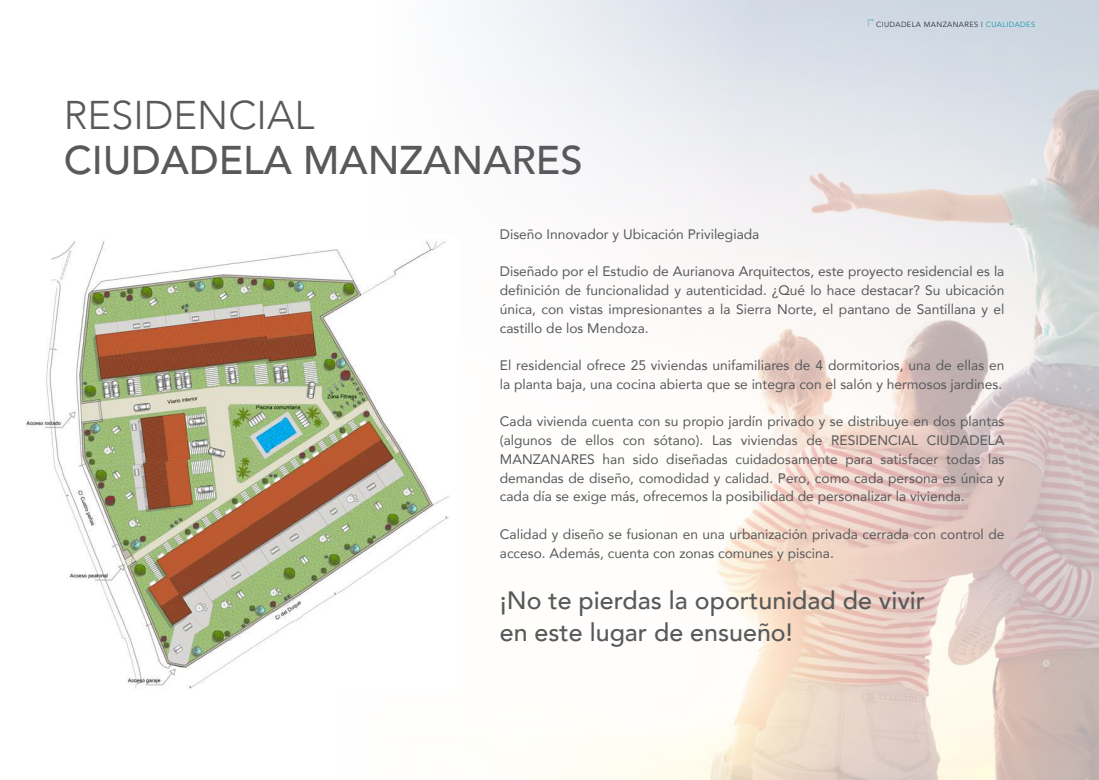
<style>
.page{position:relative;width:1099px;height:780px;background:#fff}
.page>*{position:absolute;margin:0;border:0;box-sizing:border-box;transform-origin:0 0}
.t1{font:500 40px "Avenir";color:#58595b}
.t2{font:300 40px "Avenir";color:#58595b}
.t3{font:500 25px/32.5px "Avenir";color:#58595b}
.t4{font:13.75px/18.8px "Avenir";color:#58595b;text-align:justify}
.t5{font:7.5px "Avenir";letter-spacing:.05em;color:#232f3e}
.s1{color:#1598af}
</style>
<div class="page">
<img style="left:473px;top:0;width:625px;height:780px">
<img style="left:26px;top:241px;width:423px;height:448px">
<svg style="left:867px;top:20px;width:6px;height:7px"></svg>
<h1 class="t2" style="left:64px;top:91px;width:252px">RESIDENCIAL</h1>
<h1 class="t1" style="left:64px;top:125px;width:520px">CIUDADELA MANZANARES</h1>
<p class="t5" style="left:876px;top:20px;width:161px">CIUDADELA MANZANARES | <span class="s1">CUALIDADES</span></p>
<p class="t4" style="left:500px;top:224px;width:261px">Diseño Innovador y Ubicación Privilegiada</p>
<p class="t4" style="left:500px;top:262px;width:506px">Diseñado por el Estudio de Aurianova Arquitectos, este proyecto residencial es la definición de funcionalidad y autenticidad. ¿Qué lo hace destacar? Su ubicación única, con vistas impresionantes a la Sierra Norte, el pantano de Santillana y el castillo de los Mendoza.</p>
<p class="t4" style="left:500px;top:355px;width:506px">El residencial ofrece 25 viviendas unifamiliares de 4 dormitorios, una de ellas en la planta baja, una cocina abierta que se integra con el salón y hermosos jardines.</p>
<p class="t4" style="left:500px;top:412px;width:506px">Cada vivienda cuenta con su propio jardín privado y se distribuye en dos plantas (algunos de ellos con sótano). Las viviendas de RESIDENCIAL CIUDADELA MANZANARES han sido diseñadas cuidadosamente para satisfacer todas las demandas de diseño, comodidad y calidad. Pero, como cada persona es única y cada día se exige más, ofrecemos la posibilidad de personalizar la vivienda.</p>
<p class="t4" style="left:500px;top:524px;width:506px">Calidad y diseño se fusionan en una urbanización privada cerrada con control de acceso. Además, cuenta con zonas comunes y piscina.</p>
<h2 class="t3" style="left:500px;top:582px;width:427px">¡No te pierdas la oportunidad de vivir en este lugar de ensueño!</h2>
</div>
